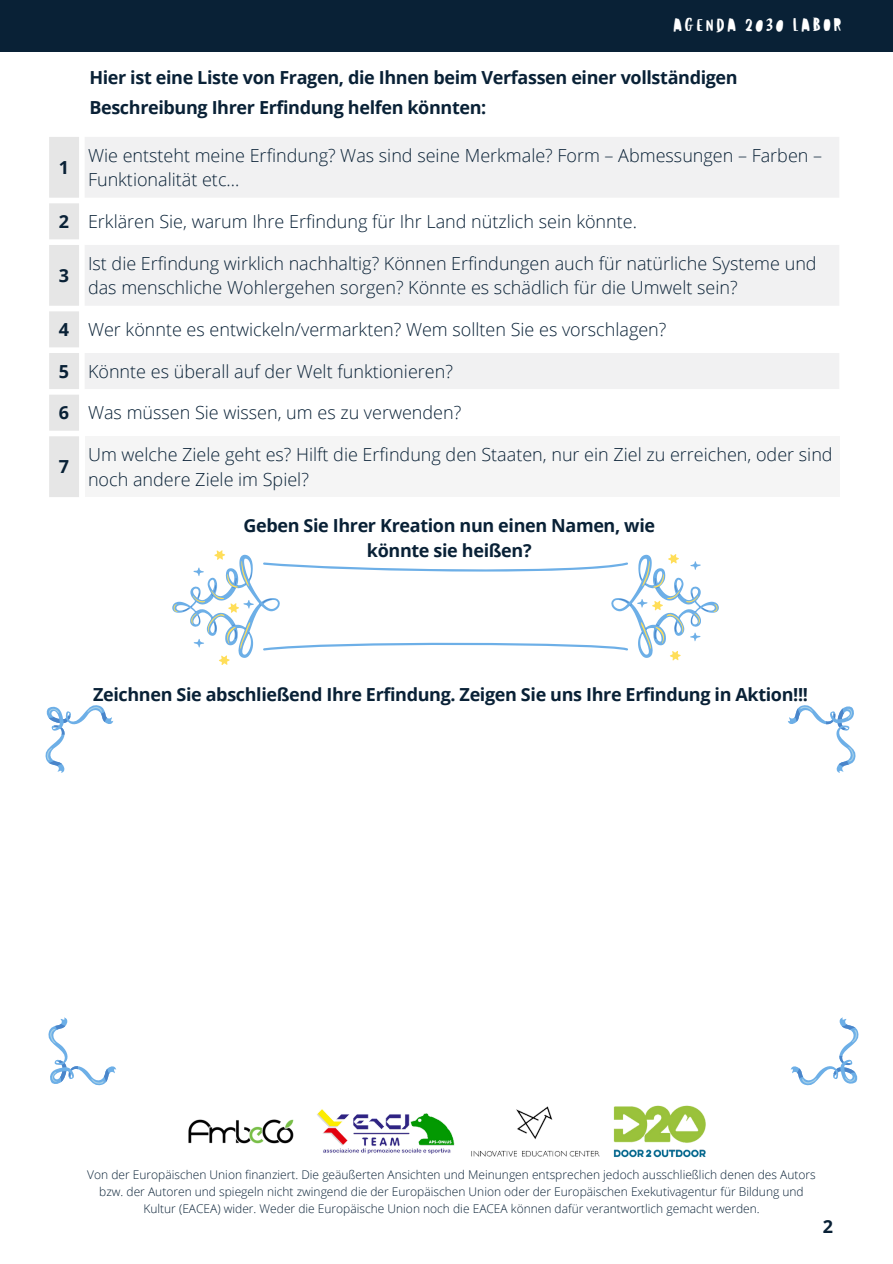
<style>
.page{position:relative;width:893px;height:1264px;background:#fff}
.page>*{position:absolute;margin:0;border:0;box-sizing:border-box;transform-origin:0 0}
.t1{font:300 18px/24.8px "Open Sans";color:#092136}
.t2{font:700 18px/30.3px "Open Sans";letter-spacing:-.02em;color:#092136}
.t3{font:15px "Block";letter-spacing:.15em;color:#fff}
.t4{font:300 12px/17px "Open Sans";color:#092136;text-align:center}
</style>
<div class="page">
<svg style="left:49px;top:137px;width:30px;height:360px;background:#e8e8e8"></svg>
<div style="left:85px;top:137px;width:754px;height:60px;background:#f1f1f2"></div>
<svg style="left:85px;top:245px;width:754px;height:144px;fill:#f1f1f2"></svg>
<div style="left:85px;top:436px;width:754px;height:61px;background:#f5f5f5"></div>
<svg style="left:172px;top:550px;width:547px;height:115px"></svg>
<svg style="left:45px;top:705px;width:68px;height:68px"></svg>
<svg style="left:788px;top:705px;width:68px;height:68px"></svg>
<svg style="left:790px;top:1017px;width:69px;height:69px"></svg>
<svg style="left:48px;top:1017px;width:68px;height:69px"></svg>
<img style="left:188px;top:1105px;width:518px;height:53px">
<div style="left:0;top:0;width:892px;height:51px;background:#092136"></div>
<p class="t3" style="left:673px;top:16px;width:170px">AGENDA 2030 LABOR</p>
<p class="t2" style="left:59px;top:152px;width:12px">1</p>
<p class="t2" style="left:89px;top:62px;width:650px">Hier ist eine Liste von Fragen, die Ihnen beim Verfassen einer vollständigen<br>Beschreibung Ihrer Erfindung helfen könnten:</p>
<p class="t1" style="left:88px;top:142px;width:735px">Wie entsteht meine Erfindung? Was sind seine Merkmale? Form – Abmessungen – Farben –<br>Funktionalität etc...</p>
<p class="t2" style="left:59px;top:206px;width:12px">2</p>
<p class="t1" style="left:88px;top:209px;width:550px">Erklären Sie, warum Ihre Erfindung für Ihr Land nützlich sein könnte.</p>
<p class="t2" style="left:59px;top:260px;width:12px">3</p>
<p class="t1" style="left:88px;top:250px;width:730px">Ist die Erfindung wirklich nachhaltig? Können Erfindungen auch für natürliche Systeme und das menschliche Wohlergehen sorgen? Könnte es schädlich für die Umwelt sein?</p>
<p class="t2" style="left:59px;top:314px;width:12px">4</p>
<p class="t1" style="left:88px;top:317px;width:580px">Wer könnte es entwickeln/vermarkten? Wem sollten Sie es vorschlagen?</p>
<p class="t2" style="left:59px;top:355px;width:12px">5</p>
<p class="t1" style="left:88px;top:358px;width:366px">Könnte es überall auf der Welt funktionieren?</p>
<p class="t2" style="left:59px;top:397px;width:12px">6</p>
<p class="t1" style="left:88px;top:400px;width:375px">Was müssen Sie wissen, um es zu verwenden?</p>
<p class="t2" style="left:59px;top:451px;width:12px">7</p>
<p class="t1" style="left:88px;top:441px;width:746px">Um welche Ziele geht es? Hilft die Erfindung den Staaten, nur ein Ziel zu erreichen, oder sind noch andere Ziele im Spiel?</p>
<p class="t2" style="left:243px;top:513px;width:413px;line-height:24.8px;text-align:center">Geben Sie Ihrer Kreation nun einen Namen, wie könnte sie heißen?</p>
<p class="t2" style="left:93px;top:678px;width:716px">Zeichnen Sie abschließend Ihre Erfindung. Zeigen Sie uns Ihre Erfindung in Aktion!!!</p>
<p class="t4" style="left:87px;top:1165px;width:730px">Von der Europäischen Union finanziert. Die geäußerten Ansichten und Meinungen entsprechen jedoch ausschließlich denen des Autors bzw. der Autoren und spiegeln nicht zwingend die der Europäischen Union oder der Europäischen Exekutivagentur für Bildung und<br>Kultur (EACEA) wider. Weder die Europäische Union noch die EACEA können dafür verantwortlich gemacht werden.</p>
<p class="t2" style="left:822px;top:1210px;width:12px">2</p>
</div>
